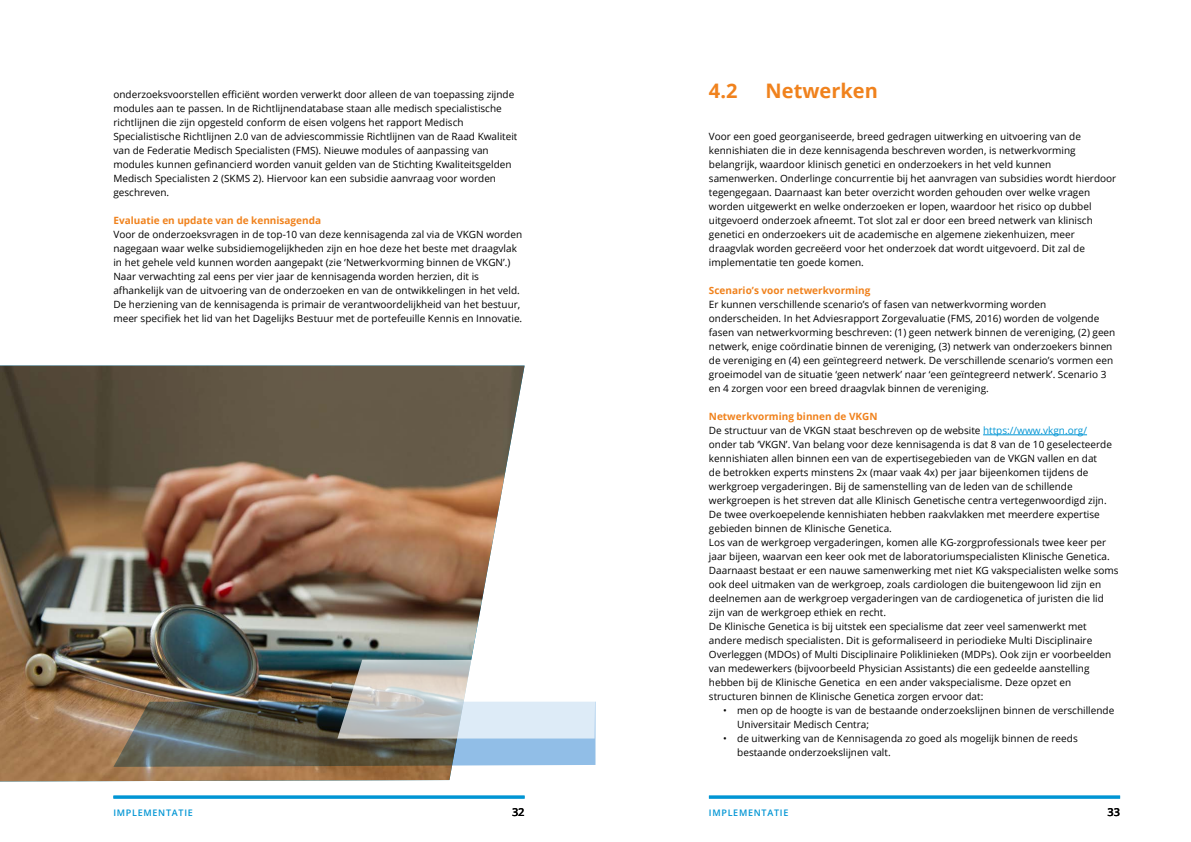
<style>
.page{position:relative;width:1191px;height:842px;background:#fff}
.page>*{position:absolute;margin:0;border:0;box-sizing:border-box;transform-origin:0 0}
.t1{font:700 20px "Open Sans";color:#f0821d}
.t2{font:600 11px "Open Sans";color:#000}
.t3{font:10px/14px "Open Sans";color:#000}
.t4{font:700 10px "Open Sans";color:#f0821d}
.t5{font:600 9px "Open Sans";letter-spacing:.08em;color:#0095d4}
.s1{font-weight:700;color:#f0821d}
.s2{color:#0095d4}
</style>
<div class="page">
<hr style="left:113px;top:796px;width:411px;height:3px;background:#0095d4">
<hr style="left:709px;top:796px;width:411px;height:3px;background:#0095d4">
<hr style="left:983px;top:435px;width:104px;height:1px;background:#0095d4">
<img style="left:0;top:366px;width:524px;height:415px">
<img style="left:113px;top:660px;width:482px;height:107px">
<p class="t3" style="left:113px;top:87px;width:405px">onderzoeksvoorstellen efficiënt worden verwerkt door alleen de van toepassing zijnde modules aan te passen. In de Richtlijnendatabase staan alle medisch specialistische richtlijnen die zijn opgesteld conform de eisen volgens het rapport Medisch Specialistische Richtlijnen 2.0 van de adviescommissie Richtlijnen van de Raad Kwaliteit van de Federatie Medisch Specialisten (FMS). Nieuwe modules of aanpassing van modules kunnen gefinancierd worden vanuit gelden van de Stichting Kwaliteitsgelden Medisch Specialisten 2 (SKMS 2). Hiervoor kan een subsidie aanvraag voor worden geschreven.</p>
<p class="t4" style="left:113px;top:213px;width:209px">Evaluatie en update van de kennisagenda</p>
<p class="t3" style="left:113px;top:227px;width:410px">Voor de onderzoeksvragen in de top-10 van deze kennisagenda zal via de VKGN worden nagegaan waar welke subsidiemogelijkheden zijn en hoe deze het beste met draagvlak in het gehele veld kunnen worden aangepakt (zie ‘Netwerkvorming binnen de VKGN’.)<br>Naar verwachting zal eens per vier jaar de kennisagenda worden herzien, dit is afhankelijk van de uitvoering van de onderzoeken en van de ontwikkelingen in het veld.<br>De herziening van de kennisagenda is primair de verantwoordelijkheid van het bestuur, meer specifiek het lid van het Dagelijks Bestuur met de portefeuille Kennis en Innovatie.</p>
<h1 class="t1" style="left:709px;top:77px;width:30px">4.2</h1>
<h1 class="t1" style="left:765px;top:77px;width:114px">Netwerken</h1>
<p class="t3" style="left:709px;top:129px;width:409px">Voor een goed georganiseerde, breed gedragen uitwerking en uitvoering van de kennishiaten die in deze kennisagenda beschreven worden, is netwerkvorming belangrijk, waardoor klinisch genetici en onderzoekers in het veld kunnen samenwerken. Onderlinge concurrentie bij het aanvragen van subsidies wordt hierdoor tegengegaan. Daarnaast kan beter overzicht worden gehouden over welke vragen worden uitgewerkt en welke onderzoeken er lopen, waardoor het risico op dubbel uitgevoerd onderzoek afneemt. Tot slot zal er door een breed netwerk van klinisch genetici en onderzoekers uit de academische en algemene ziekenhuizen, meer draagvlak worden gecreëerd voor het onderzoek dat wordt uitgevoerd. Dit zal de implementatie ten goede komen.</p>
<p class="t4" style="left:709px;top:283px;width:163px">Scenario’s voor netwerkvorming</p>
<p class="t3" style="left:709px;top:297px;width:408px">Er kunnen verschillende scenario’s of fasen van netwerkvorming worden onderscheiden. In het Adviesrapport Zorgevaluatie (FMS, 2016) worden de volgende fasen van netwerkvorming beschreven: (1) geen netwerk binnen de vereniging, (2) geen netwerk, enige coördinatie binnen de vereniging, (3) netwerk van onderzoekers binnen de vereniging en (4) een geïntegreerd netwerk. De verschillende scenario’s vormen een groeimodel van de situatie ‘geen netwerk’ naar ‘een geïntegreerd netwerk’. Scenario 3 en 4 zorgen voor een breed draagvlak binnen de vereniging.</p>
<p class="t3" style="left:709px;top:409px;width:411px"><span class="s1">Netwerkvorming binnen de VKGN<br></span>De structuur van de VKGN staat beschreven op de website <span class="s2">https://www.vkgn.org/<br></span>onder tab ‘VKGN’. Van belang voor deze kennisagenda is dat 8 van de 10 geselecteerde kennishiaten allen binnen een van de expertisegebieden van de VKGN vallen en dat<br>de betrokken experts minstens 2x (maar vaak 4x) per jaar bijeenkomen tijdens de werkgroep vergaderingen. Bij de samenstelling van de leden van de schillende werkgroepen is het streven dat alle Klinisch Genetische centra vertegenwoordigd zijn.<br>De twee overkoepelende kennishiaten hebben raakvlakken met meerdere expertise gebieden binnen de Klinische Genetica.<br>Los van de werkgroep vergaderingen, komen alle KG-zorgprofessionals twee keer per jaar bijeen, waarvan een keer ook met de laboratoriumspecialisten Klinische Genetica.<br>Daarnaast bestaat er een nauwe samenwerking met niet KG vakspecialisten welke soms ook deel uitmaken van de werkgroep, zoals cardiologen die buitengewoon lid zijn en deelnemen aan de werkgroep vergaderingen van de cardiogenetica of juristen die lid zijn van de werkgroep ethiek en recht.<br>De Klinische Genetica is bij uitstek een specialisme dat zeer veel samenwerkt met andere medisch specialisten. Dit is geformaliseerd in periodieke Multi Disciplinaire Overleggen (MDOs) of Multi Disciplinaire Poliklinieken (MDPs). Ook zijn er voorbeelden van medewerkers (bijvoorbeeld Physician Assistants) die een gedeelde aanstelling hebben bij de Klinische Genetica en een ander vakspecialisme. Deze opzet en structuren binnen de Klinische Genetica zorgen ervoor dat:</p>
<p class="t3" style="left:737px;top:703px;width:378px;text-indent:-14px">• men op de hoogte is van de bestaande onderzoekslijnen binnen de verschillende<br>Universitair Medisch Centra;</p>
<p class="t3" style="left:737px;top:731px;width:342px;text-indent:-14px">• de uitwerking van de Kennisagenda zo goed als mogelijk binnen de reeds bestaande onderzoekslijnen valt.</p>
<p class="t5" style="left:113px;top:806px;width:81px">IMPLEMENTATIE</p>
<p class="t2" style="left:512px;top:805px;width:14px">32</p>
<p class="t5" style="left:709px;top:806px;width:81px">IMPLEMENTATIE</p>
<p class="t2" style="left:1107px;top:805px;width:14px">33</p>
</div>
